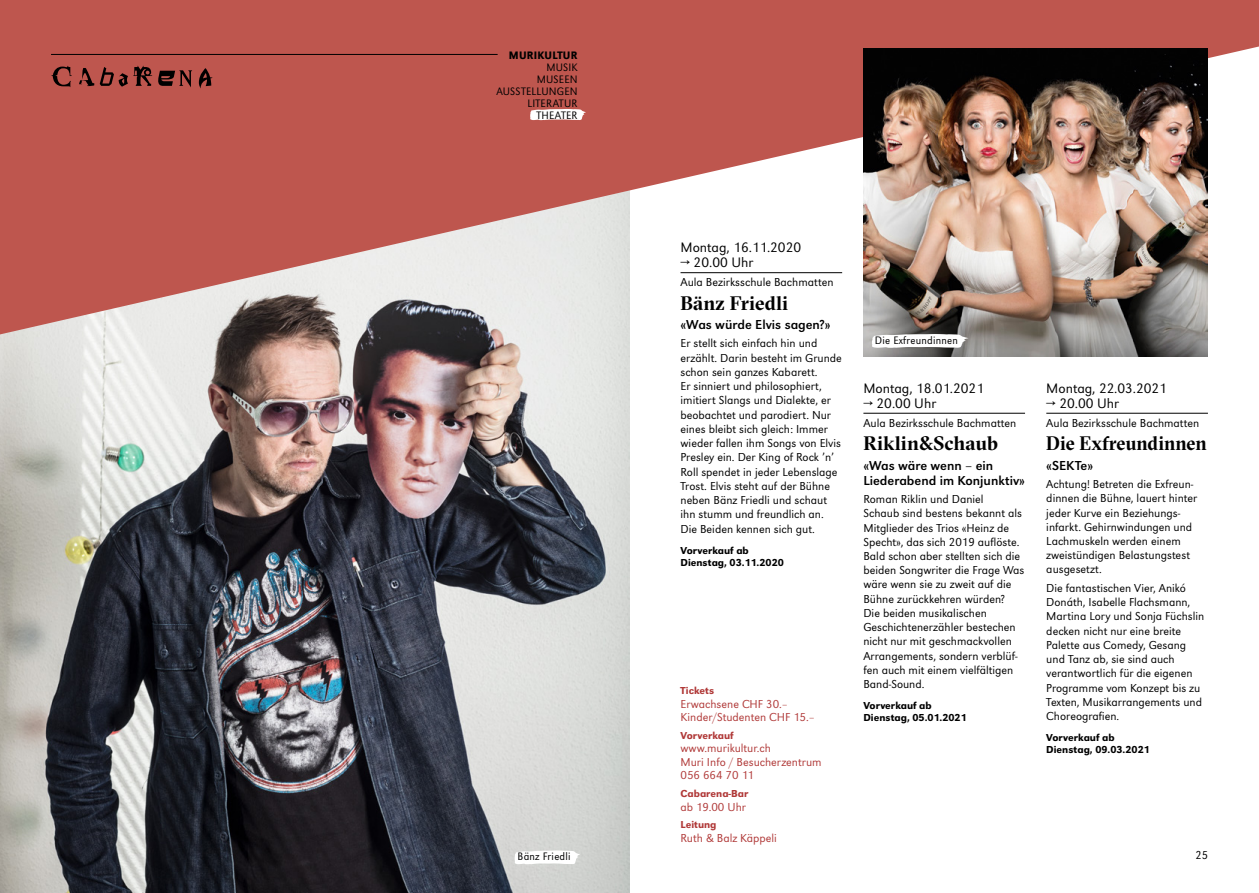
<style>
.page{position:relative;width:1259px;height:893px;background:#fff}
.page>*{position:absolute;margin:0;border:0;box-sizing:border-box;transform-origin:0 0}
.t1{font:700 19.5px "GT Sectra Fine";letter-spacing:.005em;color:#000}
.t2{font:700 19.5px "GT Sectra Fine";letter-spacing:.005em;color:#000;scale:.95 1}
.t3{font:300 14.25px "URW Grotesk";color:#000}
.t4{font:13.5px/15px "URW Grotesk";color:#000}
.t5{font:300 12px/14.2px "URW Grotesk";color:#000}
.t6{font:300 12px/13.5px "URW Grotesk";color:#b03938}
.t7{font:300 12px "URW Grotesk Nar";color:#000}
.t8{font:300 11.25px/12px "URW Grotesk Nar";letter-spacing:.02em;color:#000;text-align:right}
.t9{font:500 11.25px "URW Grotesk Nar";letter-spacing:.02em;color:#000}
.t10{font:500 10.5px/12.3px "URW Grotesk";color:#000}
.t11{font:500 10.5px "URW Grotesk";color:#b03938}
</style>
<div class="page">
<img style="left:0;top:334px;width:629px;height:559px">
<svg style="left:0;top:0;width:1259px;height:334px;fill:#be564e"></svg>
<img style="left:863px;top:49px;width:345px;height:308px">
<svg style="left:530px;top:109px;width:56px;height:11px"></svg>
<hr style="left:51px;top:54px;width:446px;height:1px;background:#000">
<svg style="left:51px;top:66px;width:21px;height:21px"></svg>
<svg style="left:79px;top:68px;width:15px;height:18px"></svg>
<svg style="left:100px;top:66px;width:92px;height:21px;background:#803a34"></svg>
<svg style="left:199px;top:68px;width:14px;height:20px"></svg>
<hr style="left:680px;top:272px;width:162px;height:1px;background:#000">
<hr style="left:863px;top:413px;width:162px;height:1px;background:#000">
<hr style="left:1046px;top:413px;width:162px;height:1px;background:#000">
<svg style="left:872px;top:334px;width:96px;height:14px"></svg>
<svg style="left:514px;top:850px;width:66px;height:14px"></svg>
<p class="t9" style="left:509px;top:49px;width:70px">MURIKULTUR</p>
<p class="t8" style="left:496px;top:61px;width:83px">MUSIK<br>MUSEEN<br>AUSSTELLUNGEN<br>LITERATUR<br>THEATER</p>
<p class="t8" style="left:517px;top:851px;width:54px">Bänz Friedli</p>
<p class="t3" style="left:680px;top:240px;width:122px">Montag, 16.11.2020</p>
<p class="t3" style="left:680px;top:255px;width:74px">→ 20.00 Uhr</p>
<p class="t5" style="left:680px;top:275px;width:154px">Aula Bezirksschule Bachmatten</p>
<h1 class="t1" style="left:680px;top:291px;width:109px">Bänz Friedli</h1>
<p class="t4" style="left:680px;top:317px;width:152px">«Was würde Elvis sagen?»</p>
<p class="t5" style="left:680px;top:336px;width:163px">Er stellt sich einfach hin und erzählt. Darin besteht im Grunde schon sein ganzes Kabarett.<br>Er sinniert und philosophiert, imitiert Slangs und Dialekte, er beobachtet und parodiert. Nur eines bleibt sich gleich: Immer wieder fallen ihm Songs von Elvis<br>Presley ein. Der King of Rock ’n’<br>Roll spendet in jeder Lebenslage<br>Trost. Elvis steht auf der Bühne neben Bänz Friedli und schaut ihn stumm und freundlich an.<br>Die Beiden kennen sich gut.</p>
<p class="t10" style="left:680px;top:544px;width:105px">Vorverkauf ab<br>Dienstag, 03.11.2020</p>
<p class="t11" style="left:680px;top:684px;width:35px">Tickets</p>
<p class="t6" style="left:680px;top:697px;width:136px">Erwachsene CHF 30.–<br>Kinder/Studenten CHF 15.–</p>
<p class="t11" style="left:680px;top:729px;width:55px">Vorverkauf</p>
<p class="t6" style="left:680px;top:742px;width:143px">www.murikultur.ch<br>Muri Info / Besucherzentrum<br>056 664 70 11</p>
<p class="t11" style="left:680px;top:787px;width:69px">Cabarena-Bar</p>
<p class="t6" style="left:680px;top:800px;width:67px">ab 19.00 Uhr</p>
<p class="t11" style="left:680px;top:819px;width:37px">Leitung</p>
<p class="t6" style="left:680px;top:831px;width:98px">Ruth &amp; Balz Käppeli</p>
<p class="t8" style="left:875px;top:334px;width:84px">Die Exfreundinnen</p>
<p class="t3" style="left:863px;top:380px;width:122px">Montag, 18.01.2021</p>
<p class="t3" style="left:863px;top:395px;width:74px">→ 20.00 Uhr</p>
<p class="t5" style="left:863px;top:415px;width:154px">Aula Bezirksschule Bachmatten</p>
<h1 class="t1" style="left:863px;top:432px;width:136px">Riklin&amp;Schaub</h1>
<p class="t4" style="left:863px;top:458px;width:163px">«Was wäre wenn – ein<br>Liederabend im Konjunktiv»</p>
<p class="t5" style="left:863px;top:492px;width:162px">Roman Riklin und Daniel<br>Schaub sind bestens bekannt als<br>Mitglieder des Trios «Heinz de<br>Specht», das sich 2019 auflöste.<br>Bald schon aber stellten sich die beiden Songwriter die Frage Was wäre wenn sie zu zweit auf die<br>Bühne zurückkehren würden?<br>Die beiden musikalischen<br>Geschichtenerzähler bestechen nicht nur mit geschmackvollen<br>Arrangements, sondern verblüf&shy;fen auch mit einem vielfältigen<br>Band-Sound.</p>
<p class="t10" style="left:863px;top:699px;width:105px">Vorverkauf ab<br>Dienstag, 05.01.2021</p>
<p class="t3" style="left:1046px;top:380px;width:122px">Montag, 22.03.2021</p>
<p class="t3" style="left:1046px;top:395px;width:74px">→ 20.00 Uhr</p>
<p class="t5" style="left:1046px;top:415px;width:154px">Aula Bezirksschule Bachmatten</p>
<h1 class="t2" style="left:1046px;top:432px;width:170px">Die Exfreundinnen</h1>
<p class="t4" style="left:1046px;top:458px;width:48px">«SEKTe»</p>
<p class="t5" style="left:1046px;top:477px;width:152px">Achtung! Betreten die Exfreun&shy;dinnen die Bühne, lauert hinter jeder Kurve ein Beziehungs&shy;infarkt. Gehirnwindungen und<br>Lachmuskeln werden einem zweistündigen Belastungstest ausgesetzt.</p>
<p class="t5" style="left:1046px;top:581px;width:159px">Die fantastischen Vier, Anikó<br>Donáth, Isabelle Flachsmann,<br>Martina Lory und Sonja Füchslin decken nicht nur eine breite<br>Palette aus Comedy, Gesang und Tanz ab, sie sind auch verantwortlich für die eigenen<br>Programme vom Konzept bis zu<br>Texten, Musikarrangements und<br>Choreografien.</p>
<p class="t10" style="left:1046px;top:731px;width:105px">Vorverkauf ab<br>Dienstag, 09.03.2021</p>
<p class="t7" style="left:1195px;top:848px;width:14px">25</p>
</div>
